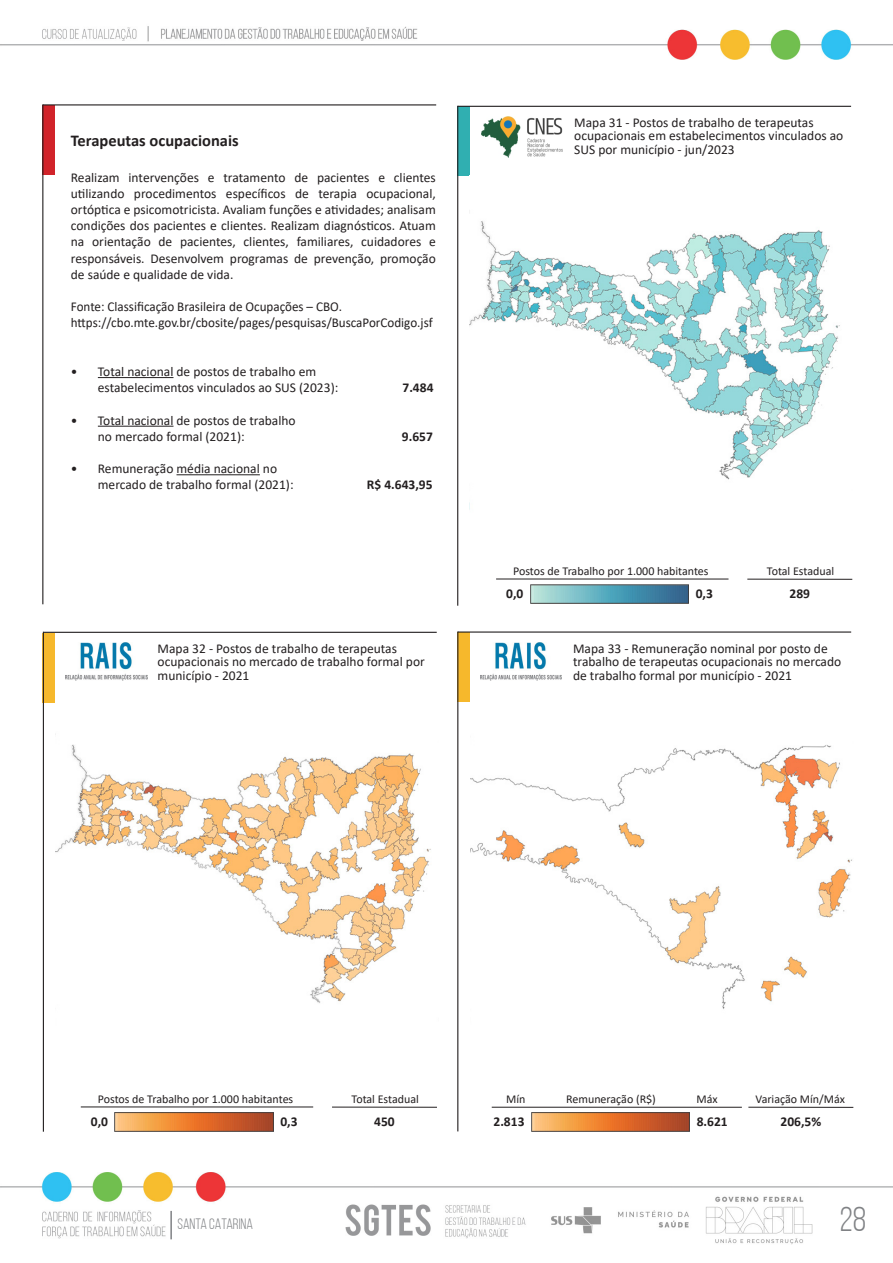
<style>
.page{position:relative;width:893px;height:1263px;background:#fff}
.page>*{position:absolute;margin:0;border:0;box-sizing:border-box;transform-origin:0 0}
.t1{font:34.5px "Bebas Neue";color:#808285}
.Parágrafo_intro_ocup{font:700 16.5px "Calibri";color:#231f20}
.t2{font:15px "Bebas Neue";color:#808285}
.Parágrafo_intro_ocup-2{font:13.5px/16.2px "Calibri";color:#231f20}
.Título_Mapas{font:13.5px/13.5px "Calibri";color:#231f20}
.t3{font:700 13.5px "Calibri";color:#231f20}
.t4{font:12px "Calibri";color:#231f20}
</style>
<div class="page">
<img style="left:0;top:26px;width:893px;height:33px">
<img style="left:0;top:1172px;width:893px;height:73px">
<div style="left:458px;top:106px;width:12px;height:70px;background:#30afb1"></div>
<img style="left:481px;top:116px;width:81px;height:42px">
<hr style="left:458px;top:106px;width:393px;height:1px;background:#231f20">
<hr style="left:457px;top:106px;width:1px;height:500px;background:#231f20">
<img style="left:470px;top:221px;width:370px;height:259px">
<div style="left:43px;top:633px;width:12px;height:69px;background:#f6b82c"></div>
<img style="left:66px;top:642px;width:81px;height:39px">
<hr style="left:43px;top:632px;width:394px;height:1px;background:#231f20">
<hr style="left:43px;top:632px;width:1px;height:500px;background:#231f20">
<img style="left:56px;top:744px;width:375px;height:259px">
<div style="left:457px;top:633px;width:12px;height:69px;background:#f6b82c"></div>
<img style="left:480px;top:642px;width:82px;height:38px">
<hr style="left:458px;top:631px;width:393px;height:2px;background:#231f20">
<hr style="left:457px;top:631px;width:1px;height:500px;background:#231f20">
<img style="left:471px;top:745px;width:381px;height:264px">
<img style="left:531px;top:1113px;width:158px;height:18px">
<div style="left:43px;top:105px;width:12px;height:69px;background:#d1232a"></div>
<hr style="left:43px;top:104px;width:393px;height:1px;background:#231f20">
<hr style="left:42px;top:104px;width:1px;height:500px;background:#231f20">
<hr style="left:492px;top:1107px;width:250px;height:1px;background:#231f20">
<hr style="left:748px;top:1107px;width:105px;height:1px;background:#231f20">
<img style="left:115px;top:1113px;width:158px;height:18px">
<hr style="left:81px;top:1106px;width:232px;height:1px;background:#231f20">
<hr style="left:332px;top:1107px;width:105px;height:1px;background:#231f20">
<img style="left:530px;top:585px;width:158px;height:19px">
<hr style="left:496px;top:579px;width:232px;height:1px;background:#231f20">
<hr style="left:747px;top:579px;width:105px;height:1px;background:#231f20">
<hr style="left:170px;top:1211px;width:2px;height:28px;background:#808285">
<hr style="left:98px;top:377px;width:75px;height:1px;background:#231f20">
<hr style="left:98px;top:426px;width:75px;height:1px;background:#231f20">
<hr style="left:176px;top:474px;width:84px;height:1px;background:#231f20">
<p class="Parágrafo_intro_ocup" style="left:71px;top:128px;width:169px">Terapeutas ocupacionais</p>
<p class="Parágrafo_intro_ocup-2" style="left:71px;top:169px;width:366px;text-align:justify">Realizam intervenções e tratamento de pacientes e clientes utilizando procedimentos específicos de terapia ocupacional, ortóptica e psicomotricista. Avaliam funções e atividades; analisam condições dos pacientes e clientes. Realizam diagnósticos. Atuam na orientação de pacientes, clientes, familiares, cuidadores e responsáveis. Desenvolvem programas de prevenção, promoção de saúde e qualidade de vida.</p>
<p class="Parágrafo_intro_ocup-2" style="left:71px;top:298px;width:273px">Fonte: Classificação Brasileira de Ocupações – CBO.</p>
<p class="Parágrafo_intro_ocup-2" style="left:71px;top:314px;width:363px">https://cbo.mte.gov.br/cbosite/pages/pesquisas/BuscaPorCodigo.jsf</p>
<p class="Parágrafo_intro_ocup-2" style="left:98px;top:363px;width:242px;text-indent:-27px">• Total nacional de postos de trabalho em estabelecimentos vinculados ao SUS (2023):</p>
<p class="t3" style="left:402px;top:378px;width:32px">7.484</p>
<p class="Parágrafo_intro_ocup-2" style="left:98px;top:412px;width:199px;text-indent:-27px">• Total nacional de postos de trabalho no mercado formal (2021):</p>
<p class="Parágrafo_intro_ocup-2" style="left:98px;top:460px;width:197px;text-indent:-27px">• Remuneração média nacional no mercado de trabalho formal (2021):</p>
<p class="t3" style="left:402px;top:427px;width:32px">9.657</p>
<p class="t3" style="left:367px;top:475px;width:67px">R$ 4.643,95</p>
<p class="Título_Mapas" style="left:574px;top:115px;width:271px">Mapa 31 - Postos de trabalho de terapeutas ocupacionais em estabelecimentos vinculados ao<br>SUS por município - jun/2023</p>
<p class="t4" style="left:513px;top:562px;width:197px">Postos de Trabalho por 1.000 habitantes</p>
<p class="t3" style="left:696px;top:584px;width:19px">0,3</p>
<p class="t3" style="left:506px;top:584px;width:19px">0,0</p>
<p class="t4" style="left:767px;top:562px;width:69px">Total Estadual</p>
<p class="t3" style="left:789px;top:584px;width:22px">289</p>
<p class="Título_Mapas" style="left:158px;top:641px;width:269px">Mapa 32 - Postos de trabalho de terapeutas ocupacionais no mercado de trabalho formal por município - 2021</p>
<p class="Título_Mapas" style="left:573px;top:641px;width:270px">Mapa 33 - Remuneração nominal por posto de trabalho de terapeutas ocupacionais no mercado de trabalho formal por município - 2021</p>
<p class="t4" style="left:506px;top:1090px;width:21px">Mín</p>
<p class="t4" style="left:566px;top:1090px;width:91px">Remuneração (R$)</p>
<p class="t4" style="left:697px;top:1090px;width:23px">Máx</p>
<p class="t4" style="left:755px;top:1090px;width:91px">Variação Mín/Máx</p>
<p class="t4" style="left:98px;top:1090px;width:197px">Postos de Trabalho por 1.000 habitantes</p>
<p class="t3" style="left:280px;top:1112px;width:19px">0,3</p>
<p class="t4" style="left:352px;top:1090px;width:69px">Total Estadual</p>
<p class="t3" style="left:374px;top:1112px;width:22px">450</p>
<p class="t3" style="left:91px;top:1112px;width:19px">0,0</p>
<p class="t3" style="left:780px;top:1112px;width:42px">206,5%</p>
<p class="t3" style="left:697px;top:1112px;width:32px">8.621</p>
<p class="t3" style="left:493px;top:1112px;width:32px">2.813</p>
<p class="t2" style="left:178px;top:1215px;width:77px">SANTA CATARINA</p>
<h1 class="t1" style="left:840px;top:1200px;width:28px">28</h1>
</div>
